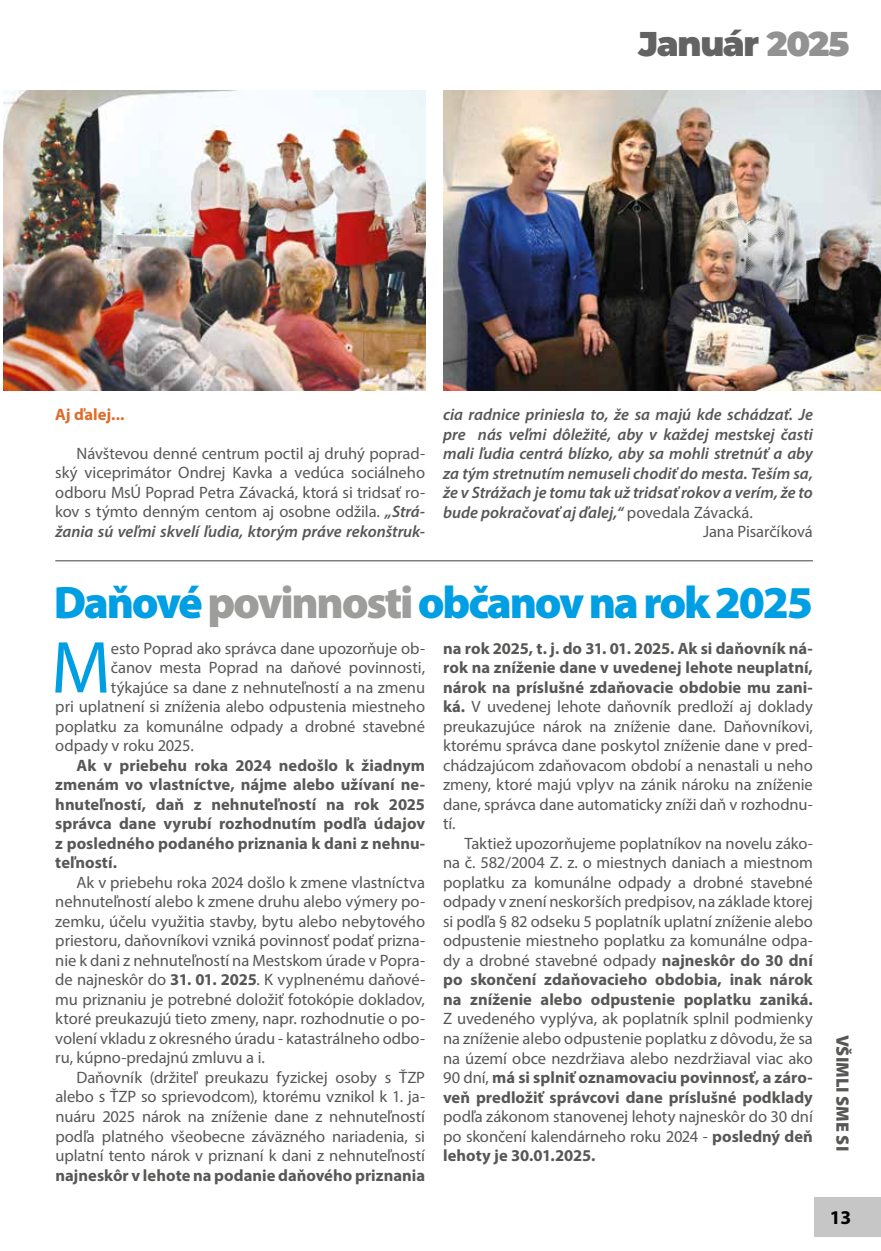
<style>
.page{position:relative;width:881px;height:1251px;background:#fff}
.page>*{position:absolute;margin:0;border:0;box-sizing:border-box;transform-origin:0 0}
.t1{font:74.4px "Myriad Pro";color:#009fe3}
.t2{font:900 45.75px "Myriad Pro";letter-spacing:-.05em;color:#009fe3}
.t3{font:900 34.35px "Montserrat";letter-spacing:-.04em;color:#646363}
.t4{font:700 19.5px "Myriad Pro";color:#000}
.t5{font:900 18px "Myriad Pro";color:#575756}
.t6{font:16.5px/19.5px "Myriad Pro";letter-spacing:-.005em;color:#575756;text-align:justify}
.t7{font:italic 600 16.5px "Myriad Pro";color:#575756}
.t8{font:700 16.5px/19.5px "Myriad Pro";color:#575756;text-align:justify}
.t9{font:700 16.5px "Myriad Pro";color:#de6b29}
.s1{color:#929292}
.s2{font-weight:600;font-style:italic}
.s3{font-weight:400;font-style:normal}
.s4{color:#9d9d9c}
.s5{font-weight:700}
</style>
<div class="page">
<div style="left:787px;top:1196px;width:93px;height:39px;background:#c6c6c6"></div>
<div style="left:778px;top:1180px;width:35px;height:67px;background:#fff"></div>
<img style="left:3px;top:90px;width:422px;height:300px">
<img style="left:443px;top:90px;width:437px;height:300px">
<hr style="left:55px;top:560px;width:757px;height:1px;background:#575756">
<h3 class="t3" style="left:638px;top:18px;width:212px">Január <span class="s1">2025</span></h3>
<p class="t9" style="left:55px;top:404px;width:71px">Aj ďalej...</p>
<p class="t6" style="left:55px;top:443px;width:371px;text-indent:21px">Návštevou denné centrum poctil aj druhý poprad&shy;ský viceprimátor Ondrej Kavka a vedúca sociálneho odboru MsÚ Poprad Petra Závacká, ktorá si tridsať ro&shy;kov s týmto denným centom aj osobne odžila. <span class="s2">„Strá&shy;žania sú veľmi skvelí ľudia, ktorým práve rekonštruk-</span></p>
<p class="t7" style="left:443px;top:404px;width:371px">cia radnice priniesla to, že sa majú kde schádzať. Je</p>
<p class="t7" style="left:443px;top:423px;width:371px">pre nás veľmi dôležité, aby v každej mestskej časti</p>
<p class="t7" style="left:443px;top:443px;width:371px">mali ľudia centrá blízko, aby sa mohli stretnúť a aby</p>
<p class="t7" style="left:443px;top:462px;width:371px">za tým stretnutím nemuseli chodiť do mesta. Teším sa,</p>
<p class="t7" style="left:443px;top:482px;width:371px">že v Strážach je tomu tak už tridsať rokov a verím, že to</p>
<p class="t7" style="left:443px;top:501px;width:311px">bude pokračovať aj ďalej,“ <span class="s3">povedala Závacká.</span></p>
<p class="t6" style="left:702px;top:521px;width:111px">Jana Pisarčíková</p>
<h2 class="t2" style="left:54px;top:572px;width:760px">Daňové <span class="s4">povinnosti</span> občanov na rok 2025</h2>
<h1 class="t1" style="left:51px;top:621px;width:61px">M</h1>
<p class="t6" style="left:111px;top:638px;width:315px">esto Poprad ako správca dane upozorňuje ob-</p>
<p class="t6" style="left:111px;top:657px;width:315px">čanov mesta Poprad na daňové povinnosti,</p>
<p class="t6" style="left:111px;top:677px;width:315px">týkajúce sa dane z nehnuteľností a na zmenu</p>
<p class="t6" style="left:55px;top:696px;width:371px">pri uplatnení si zníženia alebo odpustenia miestneho</p>
<p class="t6" style="left:55px;top:716px;width:371px">poplatku za komunálne odpady a drobné stavebné</p>
<p class="t6" style="left:55px;top:735px;width:140px">odpady v roku 2025.</p>
<p class="t8" style="left:55px;top:754px;width:371px;text-indent:21px">Ak v priebehu roka 2024 nedošlo k žiadnym zmenám vo vlastníctve, nájme alebo užívaní ne&shy;hnuteľností, daň z nehnuteľností na rok 2025 správca dane vyrubí rozhodnutím podľa údajov z posledného podaného priznania k dani z nehnu&shy;teľností.</p>
<p class="t6" style="left:55px;top:872px;width:371px;text-indent:21px">Ak v priebehu roka 2024 došlo k zmene vlastníctva nehnuteľností alebo k zmene druhu alebo výmery po&shy;zemku, účelu využitia stavby, bytu alebo nebytového priestoru, daňovníkovi vzniká povinnosť podať prizna&shy;nie k dani z nehnuteľností na Mestskom úrade v Popra&shy;de najneskôr do <span class="s5">31. 01. 2025</span>. K vyplnenému daňové&shy;mu priznaniu je potrebné doložiť fotokópie dokladov, ktoré preukazujú tieto zmeny, napr. rozhodnutie o po&shy;volení vkladu z okresného úradu - katastrálneho odbo&shy;ru, kúpno-‑predajnú zmluvu a i.</p>
<p class="t6" style="left:55px;top:1067px;width:371px;text-indent:21px">Daňovník (držiteľ preukazu fyzickej osoby s ŤZP alebo s ŤZP so sprievodcom), ktorému vznikol k 1. ja&shy;nuáru 2025 nárok na zníženie dane z nehnuteľností podľa platného všeobecne záväzného nariadenia, si uplatní tento nárok v priznaní k dani z nehnuteľností</p>
<p class="t8" style="left:55px;top:1164px;width:371px">najneskôr v lehote na podanie daňového priznania</p>
<p class="t6" style="left:443px;top:638px;width:371px"><span class="s5">na rok 2025, t. j. do 31. 01. 2025. Ak si daňovník ná&shy;rok na zníženie dane v uvedenej lehote neuplatní, nárok na príslušné zdaňovacie obdobie mu zani&shy;ká.</span> V uvedenej lehote daňovník predloží aj doklady preukazujúce nárok na zníženie dane. Daňovníkovi, ktorému správca dane poskytol zníženie dane v pred&shy;chádzajúcom zdaňovacom období a nenastali u neho zmeny, ktoré majú vplyv na zánik nároku na zníženie dane, správca dane automaticky zníži daň v rozhodnu&shy;tí.</p>
<p class="t6" style="left:443px;top:833px;width:371px;text-indent:21px">Taktiež upozorňujeme poplatníkov na novelu záko&shy;na č. 582/2004 Z. z. o miestnych daniach a miestnom poplatku za komunálne odpady a drobné stavebné odpady v znení neskorších predpisov, na základe ktorej si podľa § 82 odseku 5 poplatník uplatní zníženie alebo odpustenie miestneho poplatku za komunálne odpa&shy;dy a drobné stavebné odpady <span class="s5">najneskôr do 30 dní po skončení zdaňovacieho obdobia, inak nárok na zníženie alebo odpustenie poplatku zaniká.</span></p>
<p class="t6" style="left:443px;top:1008px;width:371px">Z uvedeného vyplýva, ak poplatník splnil podmienky na zníženie alebo odpustenie poplatku z dôvodu, že sa na území obce nezdržiava alebo nezdržiaval viac ako 90 dní, <span class="s5">má si splniť oznamovaciu povinnosť, a záro&shy;veň predložiť správcovi dane príslušné podklady</span></p>
<p class="t6" style="left:443px;top:1106px;width:371px">podľa zákonom stanovenej lehoty najneskôr do 30 dní po skončení kalendárneho roku 2024 - <span class="s5">posledný deň lehoty je 30.01.2025.</span></p>
<p class="t5" style="left:854px;top:1034px;width:118px;rotate:90deg">VŠIMLI SME SI</p>
<p class="t4" style="left:829px;top:1204px;width:23px">13</p>
</div>
